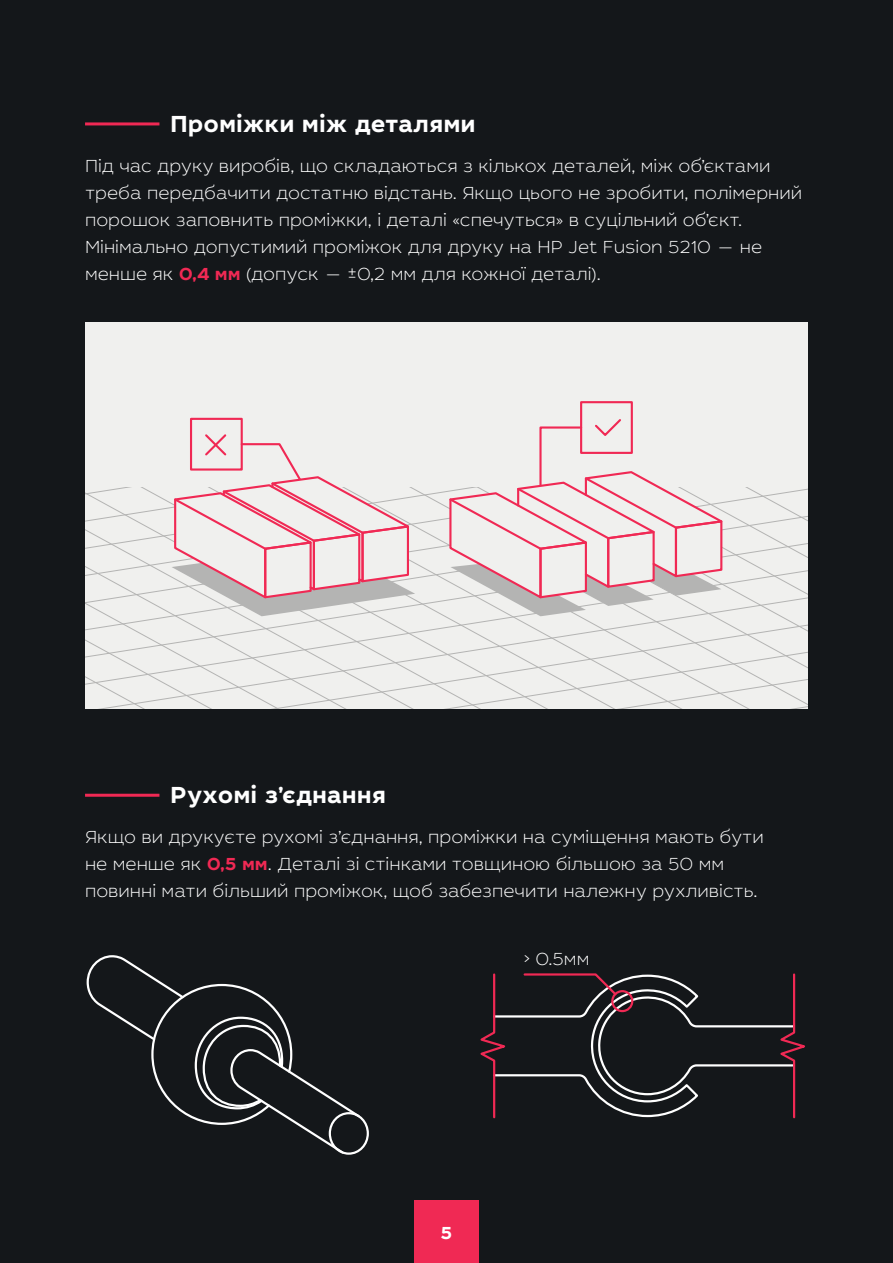
<style>
.page{position:relative;width:893px;height:1263px;background:#14171a}
.page>*{position:absolute;margin:0;border:0;box-sizing:border-box;transform-origin:0 0}
.t1{font:700 24px "Leto Sans";color:#fff}
.t2{font:100 18px/27px "Leto Sans";color:#fff}
.t3{font:700 18px "Leto Sans";color:#fff}
.s1{font-weight:700;color:#f02954}
</style>
<div class="page">
<div style="left:414px;top:1200px;width:65px;height:63px;background:#f02954"></div>
<svg style="left:480px;top:973px;width:325px;height:146px"></svg>
<div style="left:329px;top:1112px;width:40px;height:43px;border:2px solid #fff;border-radius:50%"></div>
<svg style="left:86px;top:955px;width:276px;height:200px"></svg>
<div style="left:85px;top:323px;width:723px;height:164px;background:#f0f0ee"></div>
<div style="left:580px;top:401px;width:53px;height:53px;border:2px solid #f02954"></div>
<svg style="left:85px;top:417px;width:723px;height:292px"></svg>
<hr style="left:85px;top:122px;width:74px;height:3px;background:#f02954">
<hr style="left:85px;top:794px;width:74px;height:3px;background:#f02954">
<h1 class="t1" style="left:170px;top:108px;width:307px">Проміжки між деталями</h1>
<p class="t2" style="left:85px;top:152px;width:719px">Під час друку виробів, що складаються з кількох деталей, між об’єктами треба передбачити достатню відстань. Якщо цього не зробити, полімерний порошок заповнить проміжки, і деталі «спечуться» в суцільний об’єкт.<br>Мінімально допустимий проміжок для друку на HP Jet Fusion 5210 — не менше як <span class="s1">0,4 мм</span> (допуск — ±0,2 мм для кожної деталі).</p>
<h1 class="t1" style="left:170px;top:779px;width:218px">Рухомі з’єднання</h1>
<p class="t2" style="left:85px;top:823px;width:680px">Якщо ви друкуєте рухомі з’єднання, проміжки на суміщення мають бути не менше як <span class="s1">0,5 мм</span>. Деталі зі стінками товщиною більшою за 50 мм повинні мати більший проміжок, щоб забезпечити належну рухливість.</p>
<p class="t2" style="left:523px;top:945px;width:67px">&gt; 0.5мм</p>
<p class="t3" style="left:441px;top:1221px;width:13px">5</p>
</div>
